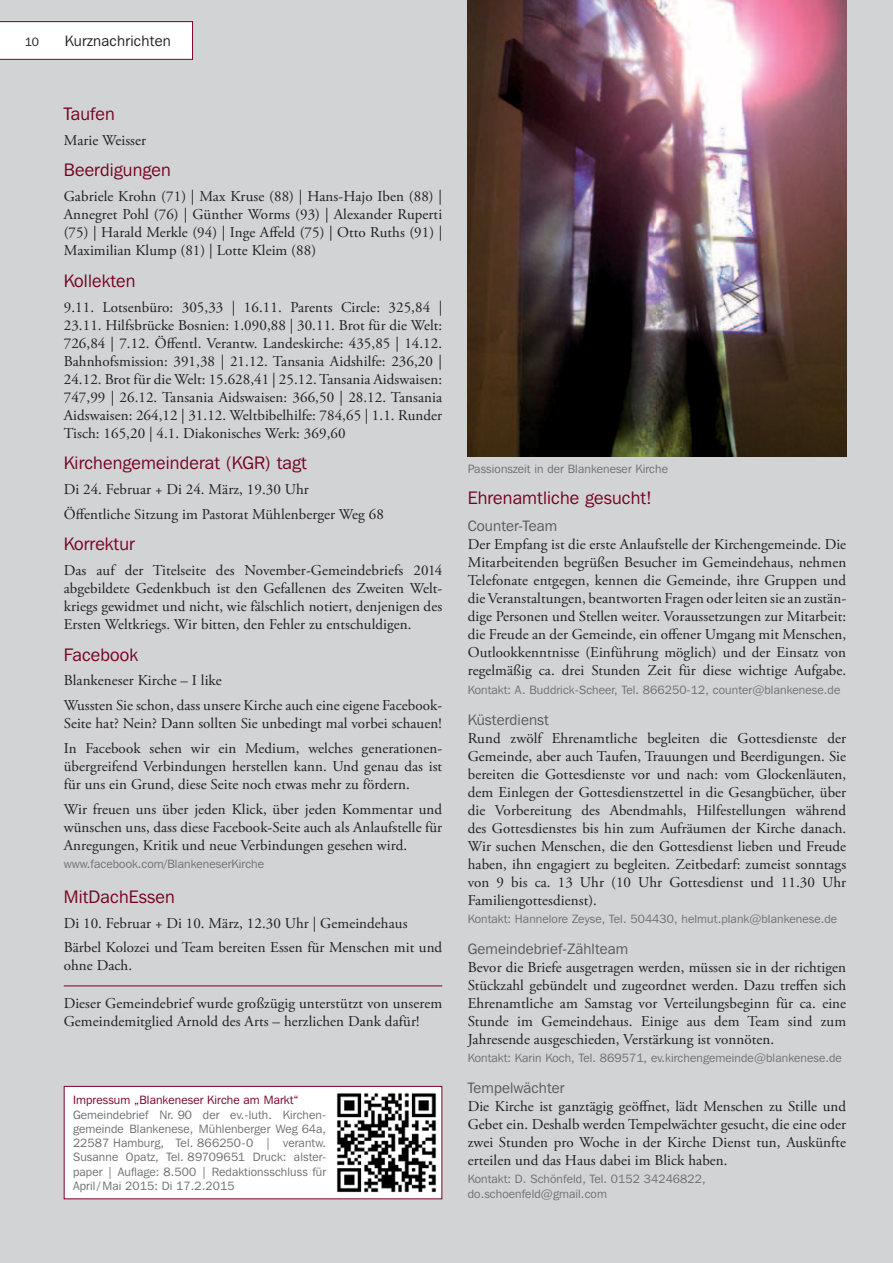
<style>
.page{position:relative;width:893px;height:1263px;background:#d1d3d4}
.page>*{position:absolute;margin:0;border:0;box-sizing:border-box;transform-origin:0 0}
.t1{font:18px "Franklin Gothic IT Cby BT";letter-spacing:.01em;color:#760224}
.t2{font:15px/18px "Adobe Garamond Pro";letter-spacing:.005em;color:#231f20;text-align:justify}
.t3{font:15px "Franklin Gothic IT Cby BT";letter-spacing:.01em;color:#58595b}
.t4{font:15px "Franklin Gothic IT Cby BT";letter-spacing:.02em;color:#231f20}
.t5{font:12px/14.2px "Franklin Gothic IT Cby BT";letter-spacing:.01em;color:#6d6f71}
.t6{font:12px "Franklin Gothic IT Cby BT";letter-spacing:.01em;color:#760224}
.t7{font:12px "Franklin Gothic IT Cby BT";color:#231f20}
</style>
<div class="page">
<hr style="left:64px;top:985px;width:378px;height:1px;background:#760224">
<div style="left:64px;top:1086px;width:378px;height:113px;background:#fff"></div>
<div style="left:64px;top:1086px;width:378px;height:113px;border:1px solid #760224"></div>
<img style="left:336px;top:1093px;width:101px;height:100px">
<img style="left:468px;top:0;width:378px;height:457px">
<svg style="left:0;top:21px;width:193px;height:39px;background:#f7f0f2"></svg>
<p class="t7" style="left:25px;top:35px;width:16px">10</p>
<p class="t4" style="left:65px;top:32px;width:107px">Kurznachrichten</p>
<p class="t1" style="left:64px;top:103px;width:52px">Taufen</p>
<p class="t2" style="left:64px;top:132px;width:84px">Marie Weisser</p>
<p class="t1" style="left:64px;top:159px;width:109px">Beerdigungen</p>
<p class="t2" style="left:64px;top:188px;width:380px">Gabriele Krohn (71) | Max Kruse (88) | Hans-Hajo Iben (88) | Annegret Pohl (76) | Günther Worms (93) | Alexander Ruperti (75) | Harald Merkle (94) | Inge Affeld (75) | Otto Ruths (91) | Maximilian Klump (81) | Lotte Kleim (88)</p>
<p class="t1" style="left:64px;top:269px;width:73px">Kollekten</p>
<p class="t2" style="left:64px;top:298px;width:380px">9.11. Lotsenbüro: 305,33 | 16.11. Parents Circle: 325,84 | 23.11. Hilfsbrücke Bosnien: 1.090,88 | 30.11. Brot für die Welt:<br>726,84 | 7.12. Öffentl. Verantw. Landeskirche: 435,85 | 14.12.<br>Bahnhofsmission: 391,38 | 21.12. Tansania Aidshilfe: 236,20 | 24.12. Brot für die Welt: 15.628,41 | 25.12. Tansania Aidswaisen:<br>747,99 | 26.12. Tansania Aidswaisen: 366,50 | 28.12. Tansania Aidswaisen: 264,12 | 31.12. Weltbibelhilfe: 784,65 | 1.1. Runder Tisch: 165,20 | 4.1. Diakonisches Werk: 369,60</p>
<p class="t1" style="left:64px;top:452px;width:244px">Kirchengemeinderat (KGR) tagt</p>
<p class="t2" style="left:64px;top:477px;width:322px;line-height:24.8px">Di 24. Februar + Di 24. März, 19.30 Uhr<br>Öffentliche Sitzung im Pastorat Mühlenberger Weg 68</p>
<p class="t1" style="left:64px;top:533px;width:72px">Korrektur</p>
<p class="t2" style="left:64px;top:562px;width:380px">Das auf der Titelseite des November-Gemeindebriefs 2014 abgebildete Gedenkbuch ist den Gefallenen des Zweiten Welt&shy;kriegs gewidmet und nicht, wie fälschlich notiert, denjenigen des Ersten Weltkriegs. Wir bitten, den Fehler zu entschuldigen.</p>
<p class="t1" style="left:64px;top:643px;width:76px">Facebook</p>
<p class="t2" style="left:64px;top:669px;width:379px;line-height:24.8px">Blankeneser Kirche – I like<br>Wussten Sie schon, dass unsere Kirche auch eine eigene Facebook-</p>
<p class="t2" style="left:64px;top:712px;width:380px;line-height:24.8px">Seite hat? Nein? Dann sollten Sie unbedingt mal vorbei schauen!<br>In Facebook sehen wir ein Medium, welches generationen-</p>
<p class="t2" style="left:64px;top:758px;width:380px">übergreifend Verbindungen herstellen kann. Und genau das ist für uns ein Grund, diese Seite noch etwas mehr zu fördern.</p>
<p class="t2" style="left:64px;top:801px;width:380px">Wir freuen uns über jeden Klick, über jeden Kommentar und wünschen uns, dass diese Facebook-Seite auch als Anlaufstelle für Anregungen, Kritik und neue Verbindungen gesehen wird.</p>
<p class="t5" style="left:64px;top:857px;width:202px">www.facebook.com/BlankeneserKirche</p>
<p class="t1" style="left:64px;top:885px;width:112px">MitDachEssen</p>
<p class="t2" style="left:64px;top:911px;width:380px;line-height:24.8px">Di 10. Februar + Di 10. März, 12.30 Uhr | Gemeindehaus<br>Bärbel Kolozei und Team bereiten Essen für Menschen mit und</p>
<p class="t2" style="left:64px;top:957px;width:70px">ohne Dach.</p>
<p class="t2" style="left:64px;top:994px;width:380px">Dieser Gemeindebrief wurde großzügig unterstützt von unserem<br>Gemeindemitglied Arnold des Arts – herzlichen Dank dafür!</p>
<p class="t6" style="left:73px;top:1093px;width:227px">Impressum „Blankeneser Kirche am Markt“</p>
<p class="t5" style="left:73px;top:1107px;width:255px">Gemeindebrief Nr. 90 der ev.-luth. Kirchen-- gemeinde Blankenese, Mühlenberger Weg 64a, 22587 Hamburg, Tel. 866250-0 | verantw.<br>Susanne Opatz, Tel. 89709651 Druck: alster&shy;paper | Auflage: 8.500 | Redaktionsschluss für April / Mai 2015: Di 17.2.2015</p>
<p class="t5" style="left:468px;top:461px;width:202px">Passionszeit in der Blankeneser Kirche</p>
<p class="t1" style="left:468px;top:486px;width:186px">Ehrenamtliche gesucht!</p>
<p class="t3" style="left:468px;top:517px;width:91px">Counter-Team</p>
<p class="t2" style="left:468px;top:536px;width:380px">Der Empfang ist die erste Anlaufstelle der Kirchengemeinde. Die Mitarbeitenden begrüßen Besucher im Gemeindehaus, nehmen Telefonate entgegen, kennen die Gemeinde, ihre Gruppen und die Veranstaltungen, beantworten Fragen oder leiten sie an zustän&shy;dige Personen und Stellen weiter. Voraussetzungen zur Mitarbeit: die Freude an der Gemeinde, ein offener Umgang mit Menschen, Outlookkenntnisse (Einführung möglich) und der Einsatz von regelmäßig ca. drei Stunden Zeit für diese wichtige Aufgabe.</p>
<p class="t5" style="left:468px;top:682px;width:374px">Kontakt: A. Buddrick-Scheer, Tel. 866250-12, counter@blankenese.de</p>
<p class="t3" style="left:468px;top:710px;width:83px">Küsterdienst</p>
<p class="t2" style="left:468px;top:729px;width:380px">Rund zwölf Ehrenamtliche begleiten die Gottesdienste der Gemeinde, aber auch Taufen, Trauungen und Beerdigungen. Sie bereiten die Gottesdienste vor und nach: vom Glockenläuten, dem Einlegen der Gottesdienstzettel in die Gesangbücher, über die Vorbereitung des Abendmahls, Hilfestellungen während des Gottesdienstes bis hin zum Aufräumen der Kirche danach.<br>Wir suchen Menschen, die den Gottesdienst lieben und Freude haben, ihn engagiert zu begleiten. Zeitbedarf: zumeist sonntags von 9 bis ca. 13 Uhr (10 Uhr Gottesdienst und 11.30 Uhr Familiengottesdienst).</p>
<p class="t5" style="left:468px;top:911px;width:371px">Kontakt: Hannelore Zeyse, Tel. 504430, helmut.plank@blankenese.de</p>
<p class="t3" style="left:468px;top:939px;width:162px">Gemeindebrief-Zählteam</p>
<p class="t2" style="left:468px;top:959px;width:380px">Bevor die Briefe ausgetragen werden, müssen sie in der richtigen Stückzahl gebündelt und zugeordnet werden. Dazu treffen sich Ehrenamtliche am Samstag vor Verteilungsbeginn für ca. eine Stunde im Gemeindehaus. Einige aus dem Team sind zum Jahresende ausgeschieden, Verstärkung ist vonnöten.</p>
<p class="t5" style="left:468px;top:1051px;width:376px">Kontakt: Karin Koch, Tel. 869571, ev.kirchengemeinde@blankenese.de</p>
<p class="t3" style="left:468px;top:1078px;width:98px">Tempelwächter</p>
<p class="t2" style="left:468px;top:1098px;width:380px">Die Kirche ist ganztägig geöffnet, lädt Menschen zu Stille und Gebet ein. Deshalb werden Tempelwächter gesucht, die eine oder zwei Stunden pro Woche in der Kirche Dienst tun, Auskünfte erteilen und das Haus dabei im Blick haben.</p>
<p class="t5" style="left:468px;top:1171px;width:239px;line-height:15px">Kontakt: D. Schönfeld, Tel. 0152 34246822, do.schoenfeld@gmail.com</p>
</div>
